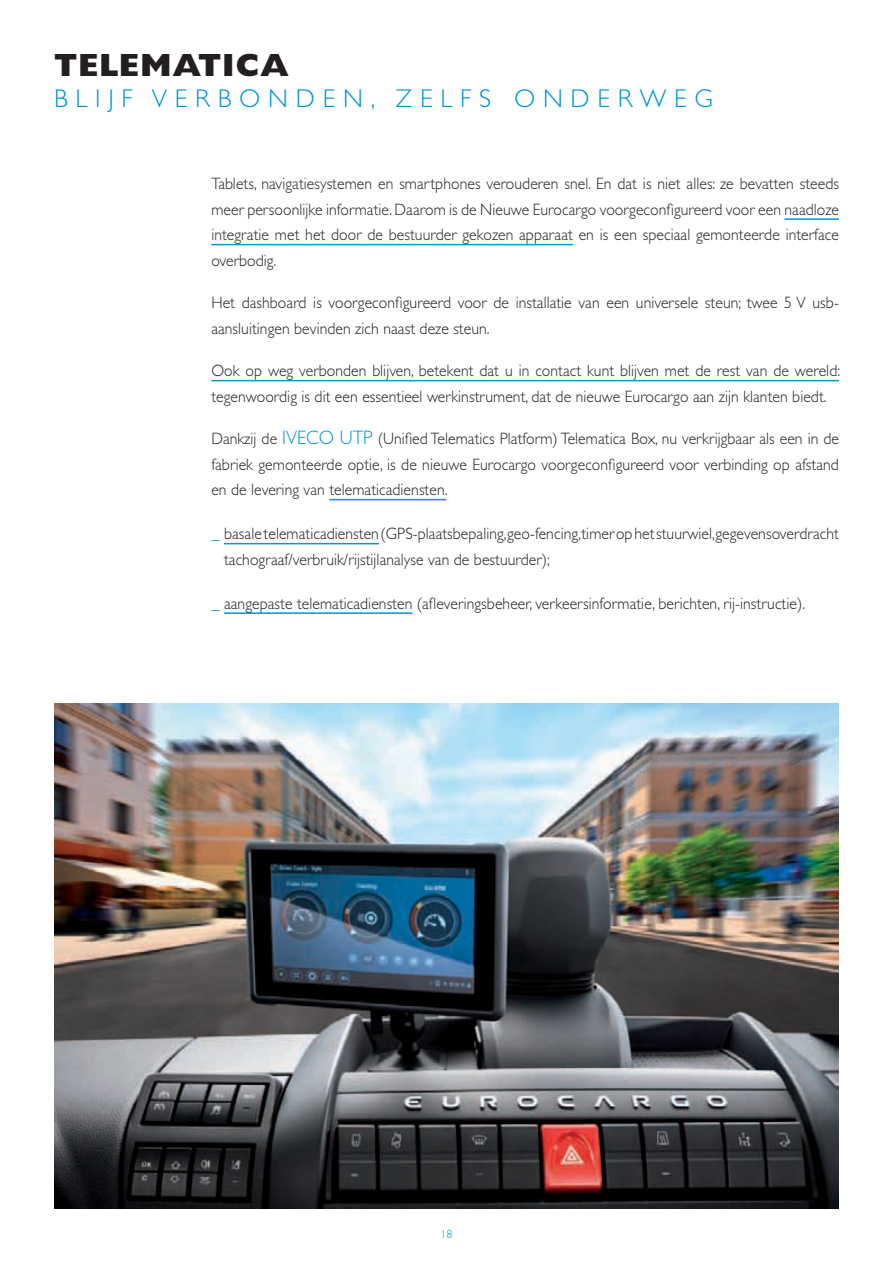
<style>
.page{position:relative;width:893px;height:1263px;background:#fff}
.page>*{position:absolute;margin:0;border:0;box-sizing:border-box;transform-origin:0 0}
.t1{font:800 32.25px "Gill Sans Std";letter-spacing:.025em;color:#231f20}
.t2{font:300 25.8px "Gill Sans Std";letter-spacing:.3em;color:#0096d7}
.t3{font:300 16.5px/25.5px "Gill Sans Std";letter-spacing:.005em;color:#231f20;scale:.95 1}
.t4{font:300 12px "Gill Sans Std";color:#0096d7}
.s1{font-size:19.5px;color:#0096d7}
.s2{color:#0096d7}
</style>
<div class="page">
<img style="left:54px;top:703px;width:785px;height:506px">
<hr style="left:784px;top:218px;width:55px;height:2px;background:#0096d7">
<hr style="left:211px;top:244px;width:362px;height:1px;background:#0096d7">
<hr style="left:211px;top:380px;width:628px;height:1px;background:#0096d7">
<hr style="left:329px;top:499px;width:117px;height:1px;background:#0096d7">
<hr style="left:224px;top:543px;width:155px;height:1px;background:#0096d7">
<hr style="left:224px;top:612px;width:188px;height:2px;background:#0096d7">
<h1 class="t1" style="left:54px;top:46px;width:237px">TELEMATICA</h1>
<h2 class="t2" style="left:54px;top:84px;width:660px">BLIJF VERBONDEN, ZELFS ONDERWEG</h2>
<p class="t3" style="left:211px;top:171px;width:662px;text-align:justify">Tablets, navigatiesystemen en smartphones verouderen snel. En dat is niet alles: ze bevatten steeds meer persoonlijke informatie. Daarom is de Nieuwe Eurocargo voorgeconfigureerd voor een naadloze integratie met het door de bestuurder gekozen apparaat en is een speciaal gemonteerde interface overbodig.</p>
<p class="t3" style="left:211px;top:290px;width:662px">Het dashboard is voorgeconfigureerd voor de installatie van een universele steun; twee 5 V usb&shy;aansluitingen bevinden zich naast deze steun.</p>
<p class="t3" style="left:211px;top:358px;width:663px">Ook op weg verbonden blijven, betekent dat u in contact kunt blijven met de rest van de wereld: tegenwoordig is dit een essentieel werkinstrument, dat de nieuwe Eurocargo aan zijn klanten biedt.</p>
<p class="t3" style="left:211px;top:426px;width:662px;text-align:justify">Dankzij de <span class="s1">IVECO UTP</span> (Unified Telematics Platform) Telematica Box, nu verkrijgbaar als een in de fabriek gemonteerde optie, is de nieuwe Eurocargo voorgeconfigureerd voor verbinding op afstand en de levering van telematicadiensten.</p>
<p class="t3" style="left:224px;top:521px;width:649px;text-indent:-13px"><span class="s2">_</span> basale telematicadiensten (GPS-plaatsbepaling,geo-fencing,timer op het stuurwiel,gegevensoverdracht tachograaf/verbruik/rijstijlanalyse van de bestuurder);</p>
<p class="t3" style="left:211px;top:591px;width:627px"><span class="s2">_</span> aangepaste telematicadiensten (afleveringsbeheer, verkeersinformatie, berichten, rij-instructie).</p>
<p class="t4" style="left:440px;top:1228px;width:14px">18</p>
</div>
